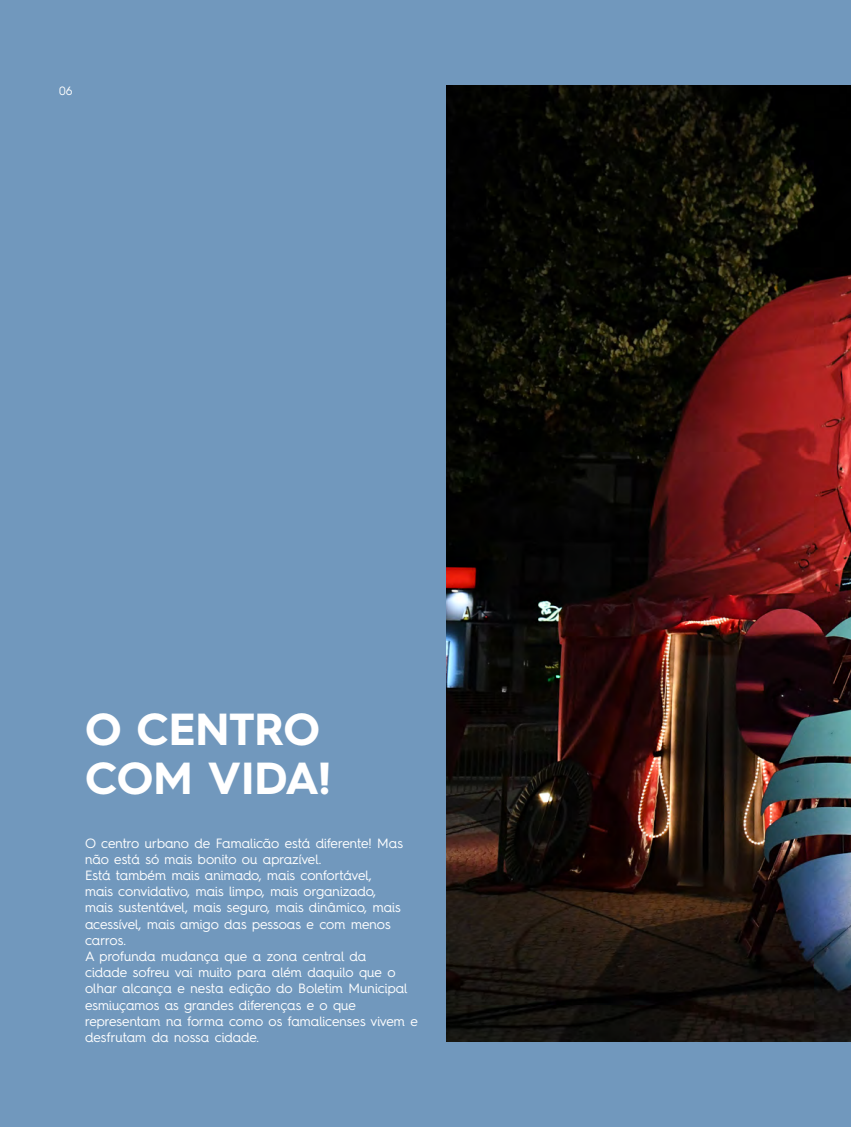
<style>
.page{position:relative;width:851px;height:1127px;background:#fff}
.page>*{position:absolute;margin:0;border:0;box-sizing:border-box;transform-origin:0 0}
.t1{font:700 45px/49.5px "Hurme Geometric Sans 4";color:#fff}
.t2{font:13.5px/16.2px "Hurme Geometric Sans 4";color:#fff}
.t3{font:12px "Hurme Geometric Sans 4";color:#fff}
</style>
<div class="page">
<div style="left:0;top:0;width:850px;height:1127px;background:#7198bd"></div>
<img style="left:446px;top:85px;width:404px;height:957px">
<p class="t3" style="left:59px;top:82px;width:15px">06</p>
<p class="t1" style="left:85px;top:703px;width:247px">O CENTRO<br>COM VIDA!</p>
<p class="t2" style="left:85px;top:834px;width:319px">O centro urbano de Famalicão está diferente! Mas não está só mais bonito ou aprazível.</p>
<p class="t2" style="left:85px;top:867px;width:317px">Está também mais animado, mais confortável, mais convidativo, mais limpo, mais organizado, mais sustentável, mais seguro, mais dinâmico, mais acessível, mais amigo das pessoas e com menos carros.</p>
<p class="t2" style="left:85px;top:948px;width:334px">A profunda mudança que a zona central da<br>cidade sofreu vai muito para além daquilo que o olhar alcança e nesta edição do Boletim Municipal esmiuçamos as grandes diferenças e o que representam na forma como os famalicenses vivem e desfrutam da nossa cidade.</p>
</div>
